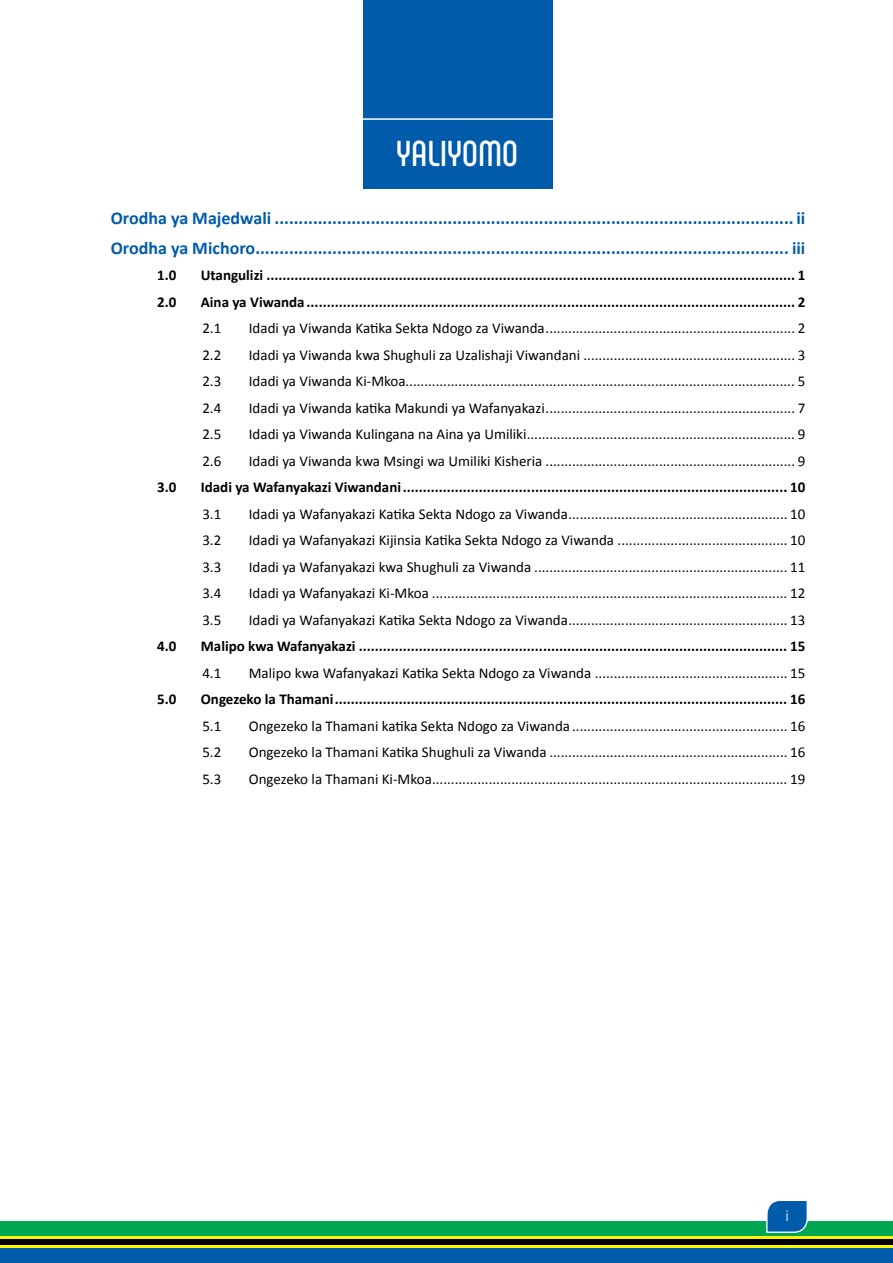
<style>
.page{position:relative;width:893px;height:1263px;background:#fff}
.page>*{position:absolute;margin:0;border:0;box-sizing:border-box;transform-origin:0 0}
.t1{font:700 36px "Phenomena";color:#fff}
.t2{font:700 18px/30.2px "Calibri";color:#005baa}
.t3{font:15px "Calibri";color:#000}
.t4{font:700 15px "Calibri";color:#000}
.t5{font:300 15px "Helvetica Neue";color:#fff}
</style>
<div class="page">
<div style="left:0;top:1221px;width:893px;height:15px;background:#00a651"></div>
<div style="left:0;top:1239px;width:893px;height:6px;background:#000"></div>
<div style="left:0;top:1248px;width:893px;height:15px;background:#005baa"></div>
<hr style="left:0;top:1236px;width:893px;height:3px;background:#fff200">
<hr style="left:0;top:1245px;width:893px;height:3px;background:#fff200">
<svg style="left:766px;top:1201px;width:42px;height:32px"></svg>
<div style="left:363px;top:0;width:190px;height:188px;background:#005baa"></div>
<hr style="left:355px;top:118px;width:206px;height:2px;background:#fff">
<h1 class="t1" style="left:396px;top:131px;width:123px">YALIYOMO</h1>
<p class="t2" style="left:111px;top:203px;width:696px">Orodha ya Majedwali ............................................................................................................ ii<br>Orodha ya Michoro............................................................................................................... iii</p>
<p class="t4" style="left:157px;top:266px;width:21px">1.0</p>
<p class="t4" style="left:201px;top:266px;width:606px">Utangulizi .................................................................................................................................... 1</p>
<p class="t4" style="left:157px;top:292px;width:21px">2.0</p>
<p class="t4" style="left:201px;top:292px;width:606px">Aina ya Viwanda .......................................................................................................................... 2</p>
<p class="t3" style="left:202px;top:319px;width:20px">2.1</p>
<p class="t3" style="left:249px;top:319px;width:558px">Idadi ya Viwanda Katika Sekta Ndogo za Viwanda.................................................................. 2</p>
<p class="t3" style="left:202px;top:345px;width:20px">2.2</p>
<p class="t3" style="left:249px;top:345px;width:558px">Idadi ya Viwanda kwa Shughuli za Uzalishaji Viwandani ........................................................ 3</p>
<p class="t3" style="left:202px;top:372px;width:20px">2.3</p>
<p class="t3" style="left:249px;top:372px;width:558px">Idadi ya Viwanda Ki-Mkoa....................................................................................................... 5</p>
<p class="t3" style="left:202px;top:398px;width:20px">2.4</p>
<p class="t3" style="left:249px;top:398px;width:558px">Idadi ya Viwanda katika Makundi ya Wafanyakazi.................................................................. 7</p>
<p class="t3" style="left:202px;top:425px;width:20px">2.5</p>
<p class="t3" style="left:249px;top:425px;width:558px">Idadi ya Viwanda Kulingana na Aina ya Umiliki....................................................................... 9</p>
<p class="t3" style="left:202px;top:451px;width:20px">2.6</p>
<p class="t3" style="left:249px;top:451px;width:558px">Idadi ya Viwanda kwa Msingi wa Umiliki Kisheria .................................................................. 9</p>
<p class="t4" style="left:157px;top:478px;width:21px">3.0</p>
<p class="t4" style="left:201px;top:478px;width:606px">Idadi ya Wafanyakazi Viwandani................................................................................................ 10</p>
<p class="t3" style="left:202px;top:504px;width:20px">3.1</p>
<p class="t3" style="left:249px;top:504px;width:558px">Idadi ya Wafanyakazi Katika Sekta Ndogo za Viwanda.......................................................... 10</p>
<p class="t3" style="left:202px;top:531px;width:20px">3.2</p>
<p class="t3" style="left:249px;top:531px;width:558px">Idadi ya Wafanyakazi Kijinsia Katika Sekta Ndogo za Viwanda ............................................. 10</p>
<p class="t3" style="left:202px;top:557px;width:20px">3.3</p>
<p class="t3" style="left:249px;top:557px;width:558px">Idadi ya Wafanyakazi kwa Shughuli za Viwanda ................................................................... 11</p>
<p class="t3" style="left:202px;top:584px;width:20px">3.4</p>
<p class="t3" style="left:249px;top:584px;width:558px">Idadi ya Wafanyakazi Ki-Mkoa .............................................................................................. 12</p>
<p class="t3" style="left:202px;top:610px;width:20px">3.5</p>
<p class="t3" style="left:249px;top:610px;width:558px">Idadi ya Wafanyakazi Katika Sekta Ndogo za Viwanda.......................................................... 13</p>
<p class="t4" style="left:157px;top:637px;width:21px">4.0</p>
<p class="t4" style="left:201px;top:637px;width:606px">Malipo kwa Wafanyakazi ........................................................................................................... 15</p>
<p class="t3" style="left:202px;top:663px;width:20px">4.1</p>
<p class="t3" style="left:249px;top:663px;width:558px">Malipo kwa Wafanyakazi Katika Sekta Ndogo za Viwanda ................................................... 15</p>
<p class="t4" style="left:157px;top:690px;width:21px">5.0</p>
<p class="t4" style="left:201px;top:690px;width:606px">Ongezeko la Thamani................................................................................................................. 16</p>
<p class="t3" style="left:202px;top:716px;width:20px">5.1</p>
<p class="t3" style="left:249px;top:716px;width:558px">Ongezeko la Thamani katika Sekta Ndogo za Viwanda ......................................................... 16</p>
<p class="t3" style="left:202px;top:743px;width:20px">5.2</p>
<p class="t3" style="left:249px;top:743px;width:558px">Ongezeko la Thamani Katika Shughuli za Viwanda ............................................................... 16</p>
<p class="t3" style="left:202px;top:769px;width:20px">5.3</p>
<p class="t3" style="left:249px;top:769px;width:558px">Ongezeko la Thamani Ki-Mkoa.............................................................................................. 19</p>
<p class="t5" style="left:786px;top:1204px;width:4px">i</p>
</div>
